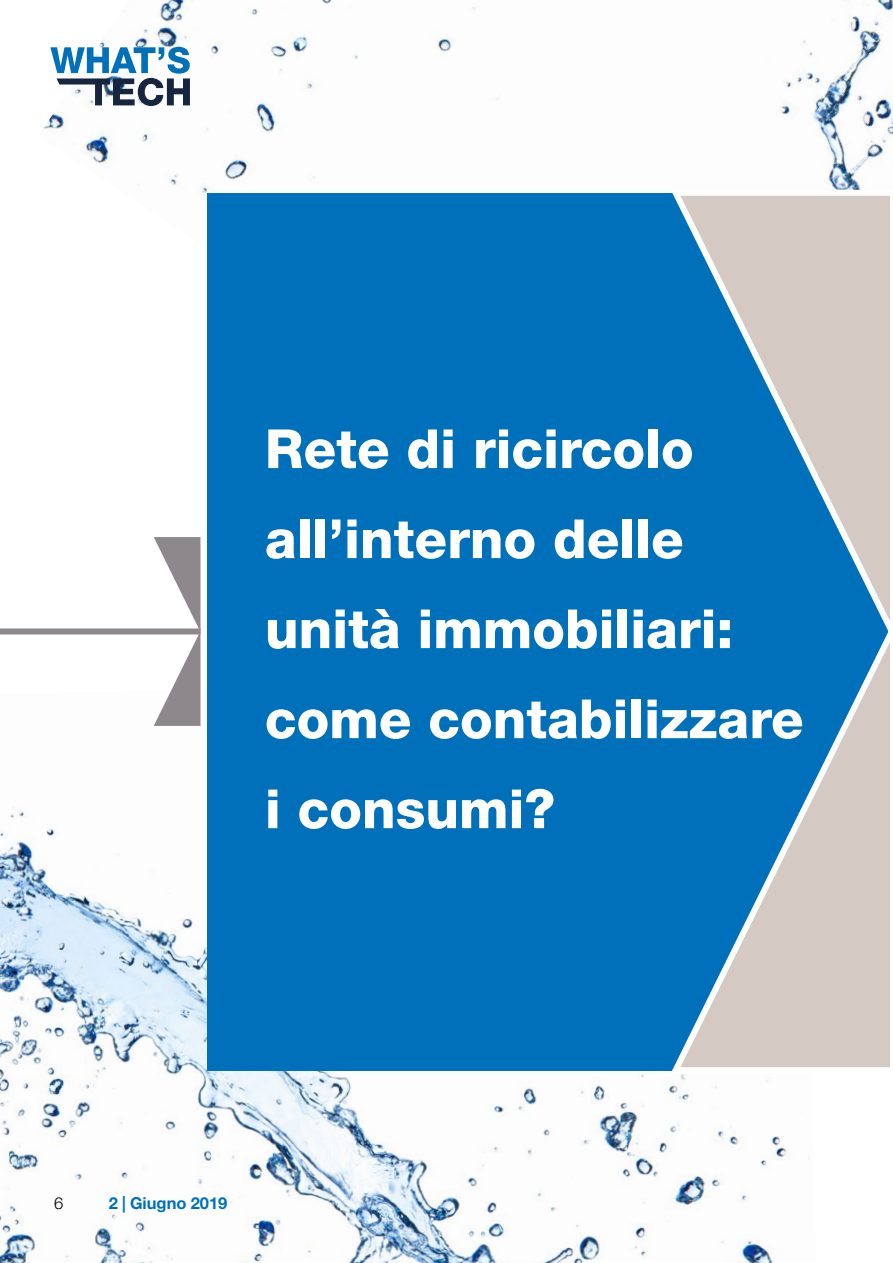
<style>
.page{position:relative;width:893px;height:1263px;background:#fff}
.page>*{position:absolute;margin:0;border:0;box-sizing:border-box;transform-origin:0 0}
.t1{font:800 54px/90px "Helvetica Neue LT Std";color:#fff}
.t2{font:700 16.5px "Helvetica Neue LT Std";color:#0070ba}
.t3{font:300 16.5px "Helvetica Neue LT Std";color:#000}
</style>
<div class="page">
<img style="left:0;top:807px;width:810px;height:456px">
<img style="left:38px;top:0;width:855px;height:857px">
<svg style="left:154px;top:537px;width:46px;height:189px"></svg>
<div style="left:0;top:628px;width:200px;height:6px;background:#8c888c"></div>
<div style="left:207px;top:193px;width:686px;height:877px;background:#0070ba"></div>
<svg style="left:666px;top:185px;width:227px;height:891px"></svg>
<svg style="left:50px;top:47px;width:140px;height:59px"></svg>
<p class="t1" style="left:265px;top:404px;width:540px">Rete di ricircolo all’interno delle unità immobiliari: come contabilizzare i consumi?</p>
<p class="t3" style="left:54px;top:1193px;width:11px">6</p>
<p class="t2" style="left:109px;top:1193px;width:120px">2 | Giugno 2019</p>
</div>
